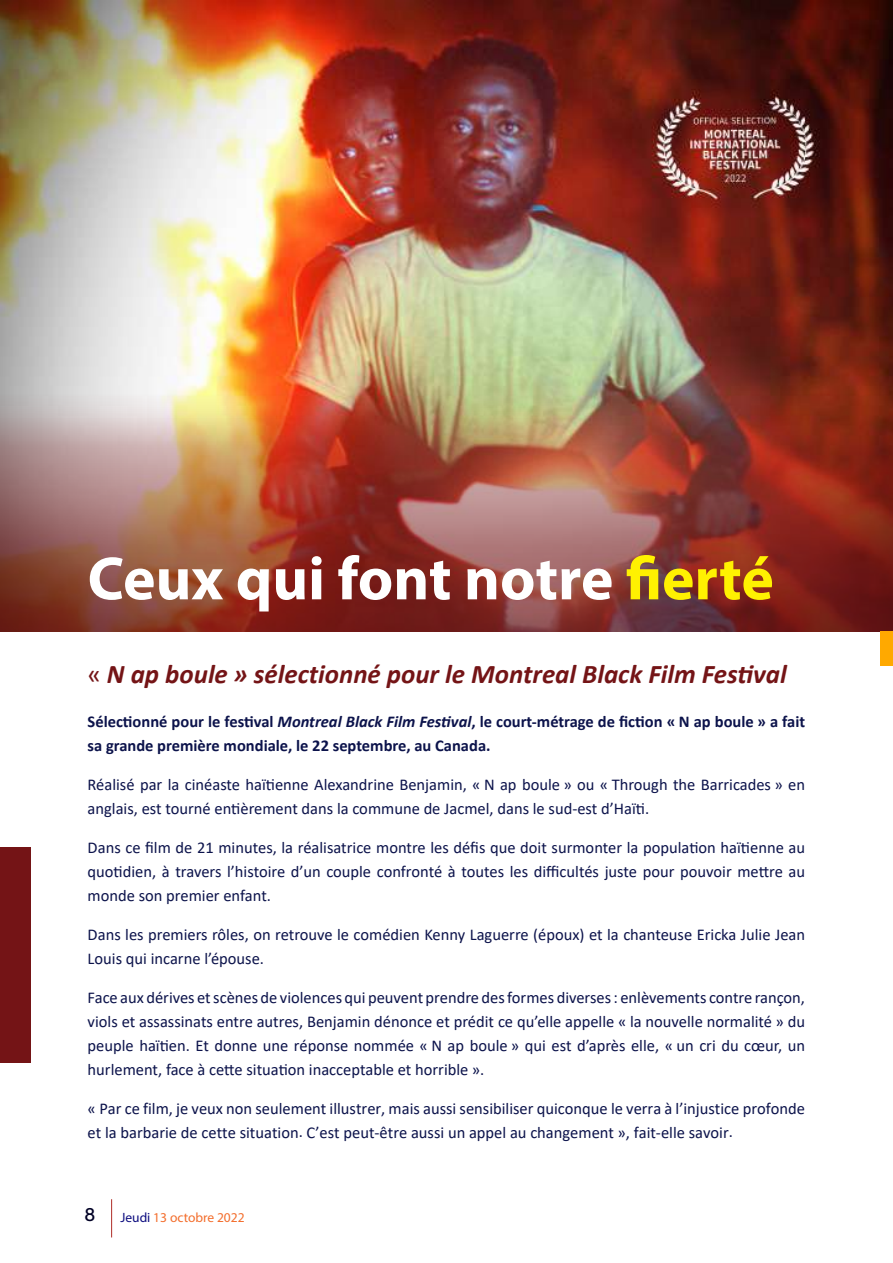
<style>
.page{position:relative;width:893px;height:1263px;background:#fff}
.page>*{position:absolute;margin:0;border:0;box-sizing:border-box;transform-origin:0 0}
.t1{font:700 61.5px "Myriad Pro";color:#fff}
.t2{font:italic 700 27px "Calibri";color:#741416}
.t3{font:500 19.5px "Acumin Pro";color:#000025}
.t4{font:16.5px/24px "Calibri";color:#0c134b}
.t5{font:700 16.5px/24px "Calibri";color:#0c134b}
.t6{font:13.5px "Myriad Pro";color:#f36e2d}
.s1{color:#fff101}
.s2{font-weight:400;font-style:normal}
.s3{font-style:italic}
.s4{color:#0c0c7f}
</style>
<div class="page">
<hr style="left:111px;top:1199px;width:1px;height:38px;background:#af2d27">
<img style="left:0;top:0;width:893px;height:387px">
<img style="left:0;top:387px;width:893px;height:244px">
<div style="left:0;top:847px;width:31px;height:215px;background:#741416"></div>
<div style="left:880px;top:631px;width:13px;height:35px;background:#ffa900"></div>
<h1 class="t1" style="left:88px;top:538px;width:688px">Ceux qui font notre <span class="s1">fierté</span></h1>
<h2 class="t2" style="left:88px;top:655px;width:701px"><span class="s2">«</span> N ap boule » sélectionné pour le Montreal Black Film Festival</h2>
<p class="t5" style="left:88px;top:709px;width:719px">Sélectionné pour le festival <span class="s3">Montreal Black Film Festival</span>, le court-métrage de fiction « N ap boule » a fait sa grande première mondiale, le 22 septembre, au Canada.</p>
<p class="t4" style="left:88px;top:772px;width:719px">Réalisé par la cinéaste haïtienne Alexandrine Benjamin, « N ap boule » ou « Through the Barricades » en anglais, est tourné entièrement dans la commune de Jacmel, dans le sud-est d’Haïti.</p>
<p class="t4" style="left:88px;top:835px;width:719px;text-align:justify">Dans ce film de 21 minutes, la réalisatrice montre les défis que doit surmonter la population haïtienne au quotidien, à travers l’histoire d’un couple confronté à toutes les difficultés juste pour pouvoir mettre au monde son premier enfant.</p>
<p class="t4" style="left:88px;top:922px;width:719px">Dans les premiers rôles, on retrouve le comédien Kenny Laguerre (époux) et la chanteuse Ericka Julie Jean<br>Louis qui incarne l’épouse.</p>
<p class="t4" style="left:88px;top:985px;width:719px;text-align:justify">Face aux dérives et scènes de violences qui peuvent prendre des formes diverses: enlèvements contre rançon, viols et assassinats entre autres, Benjamin dénonce et prédit ce qu’elle appelle « la nouvelle normalité » du peuple haïtien. Et donne une réponse nommée « N ap boule » qui est d’après elle, « un cri du cœur, un hurlement, face à cette situation inacceptable et horrible ».</p>
<p class="t4" style="left:88px;top:1096px;width:719px">« Par ce film, je veux non seulement illustrer, mais aussi sensibiliser quiconque le verra à l’injustice profonde et la barbarie de cette situation. C’est peut-être aussi un appel au changement », fait-elle savoir.</p>
<p class="t3" style="left:85px;top:1200px;width:12px">8</p>
<p class="t6" style="left:120px;top:1209px;width:126px"><span class="s4">Jeudi</span> 13 octobre 2022</p>
</div>
